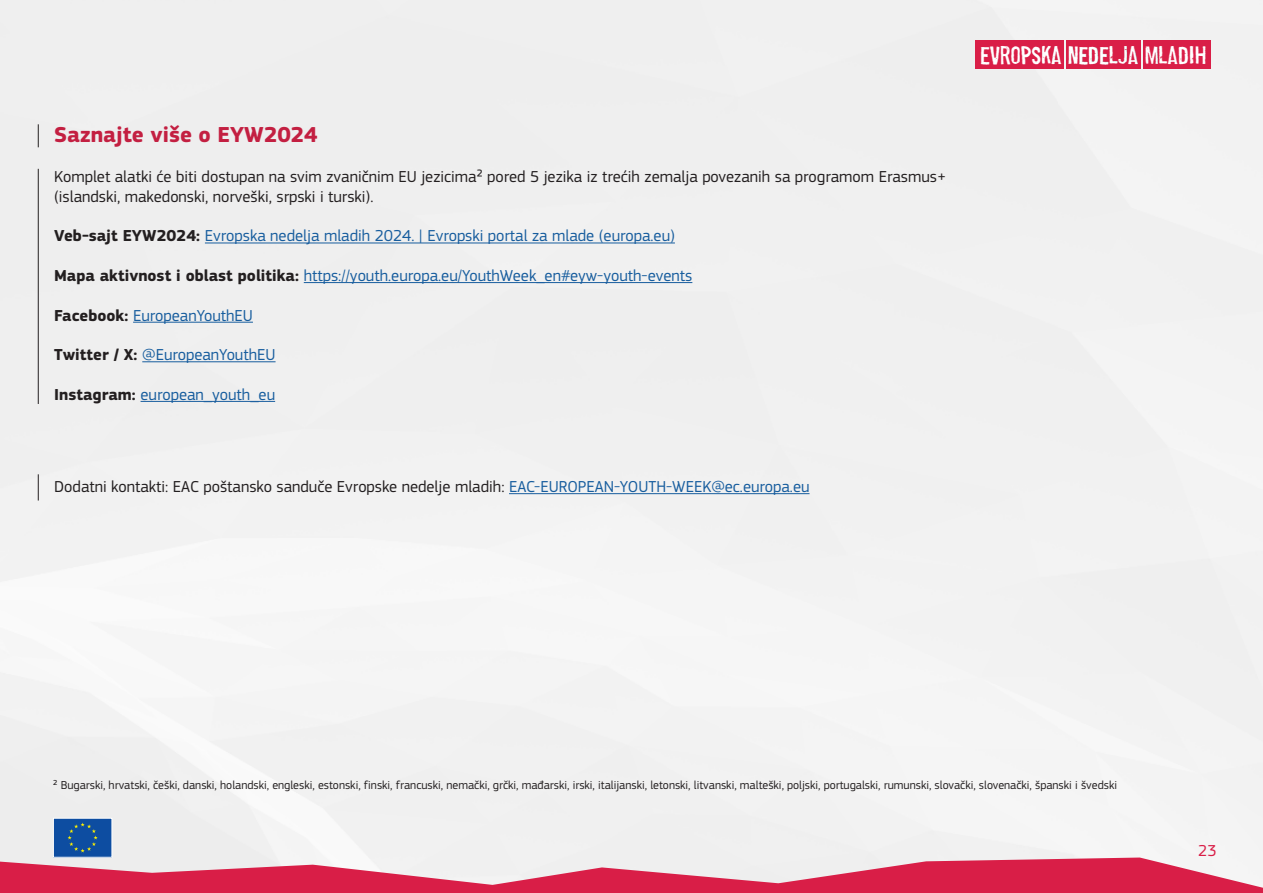
<style>
.page{position:relative;width:1263px;height:893px;background:#fff}
.page>*{position:absolute;margin:0;border:0;box-sizing:border-box;transform-origin:0 0}
.t1{font:30px "Refuse Pro";color:#fff}
.t2{font:700 22.5px "EC Square Sans Pro";color:#c31f41}
.t3{font:16.5px/19.8px "EC Square Sans Pro";color:#231f20}
.t4{font:16.5px "EC Square Sans Pro";color:#175d9e}
.t5{font:16.5px "EC Square Sans Pro";color:#d91e47}
.t6{font:12px "EC Square Sans Pro";color:#231f20}
.s1{font-weight:700;color:#231f20}
.s2{color:#175d9e}
</style>
<div class="page">
<div style="left:0;top:0;width:1058px;height:857px;background:#f0f0f0"></div>
<div style="left:1058px;top:0;width:205px;height:857px;background:#f2f2f2"></div>
<div style="left:53px;top:818px;width:59px;height:39px;background:#0d4da1"></div>
<svg style="left:68px;top:823px;width:30px;height:29px"></svg>
<div style="left:53px;top:818px;width:59px;height:39px;border:1px solid #fff"></div>
<svg style="left:0;top:857px;width:1263px;height:36px;fill:#d91e47"></svg>
<div style="left:975px;top:40px;width:89px;height:28px;background:#d91e47"></div>
<div style="left:1142px;top:40px;width:68px;height:28px;background:#d91e47"></div>
<div style="left:1066px;top:40px;width:74px;height:28px;background:#d91e47"></div>
<svg style="left:1042px;top:47px;width:1px;height:16px"></svg>
<svg style="left:1052px;top:47px;width:4px;height:17px"></svg>
<svg style="left:1068px;top:47px;width:49px;height:17px"></svg>
<svg style="left:1123px;top:47px;width:4px;height:16px"></svg>
<svg style="left:1135px;top:51px;width:3px;height:13px"></svg>
<svg style="left:1155px;top:47px;width:3px;height:17px"></svg>
<hr style="left:205px;top:243px;width:470px;height:1px;background:#175d9e">
<hr style="left:304px;top:282px;width:388px;height:1px;background:#175d9e">
<hr style="left:133px;top:322px;width:120px;height:1px;background:#175d9e">
<hr style="left:142px;top:361px;width:134px;height:1px;background:#175d9e">
<hr style="left:141px;top:401px;width:134px;height:1px;background:#175d9e">
<hr style="left:509px;top:493px;width:300px;height:1px;background:#175d9e">
<svg style="left:38px;top:124px;width:1px;height:23px"></svg>
<svg style="left:38px;top:474px;width:1px;height:26px"></svg>
<hr style="left:38px;top:169px;width:1px;height:235px;background:#231f20">
<p class="t2" style="left:54px;top:121px;width:265px">Saznajte više o EYW2024</p>
<p class="t3" style="left:54px;top:167px;width:894px">Komplet alatki će biti dostupan na svim zvaničnim EU jezicima² pored 5 jezika iz trećih zemalja povezanih sa programom Erasmus+ (islandski, makedonski, norveški, srpski i turski).</p>
<p class="t4" style="left:54px;top:226px;width:622px"><span class="s1">Veb-sajt EYW2024:</span> Evropska nedelja mladih 2024. | Evropski portal za mlade (europa.eu)</p>
<p class="t4" style="left:54px;top:266px;width:640px"><span class="s1">Mapa aktivnost i oblast politika:</span> https://youth.europa.eu/YouthWeek_en#eyw-youth-events</p>
<p class="t4" style="left:54px;top:305px;width:200px"><span class="s1">Facebook:</span> EuropeanYouthEU</p>
<p class="t4" style="left:54px;top:345px;width:223px"><span class="s1">Twitter / X:</span> @EuropeanYouthEU</p>
<p class="t4" style="left:54px;top:385px;width:222px"><span class="s1">Instagram:</span> european_youth_eu</p>
<p class="t3" style="left:54px;top:477px;width:757px">Dodatni kontakti: EAC poštansko sanduče Evropske nedelje mladih: <span class="s2">EAC-EUROPEAN-YOUTH-WEEK@ec.europa.eu</span></p>
<h1 class="t1" style="left:980px;top:37px;width:227px">EVROPSKA NEDELJA MLADIH</h1>
<p class="t6" style="left:53px;top:778px;width:1065px">² Bugarski, hrvatski, češki, danski, holandski, engleski, estonski, finski, francuski, nemački, grčki, mađarski, irski, italijanski, letonski, litvanski, malteški, poljski, portugalski, rumunski, slovački, slovenački, španski i švedski</p>
<p class="t5" style="left:1198px;top:841px;width:20px">23</p>
</div>
